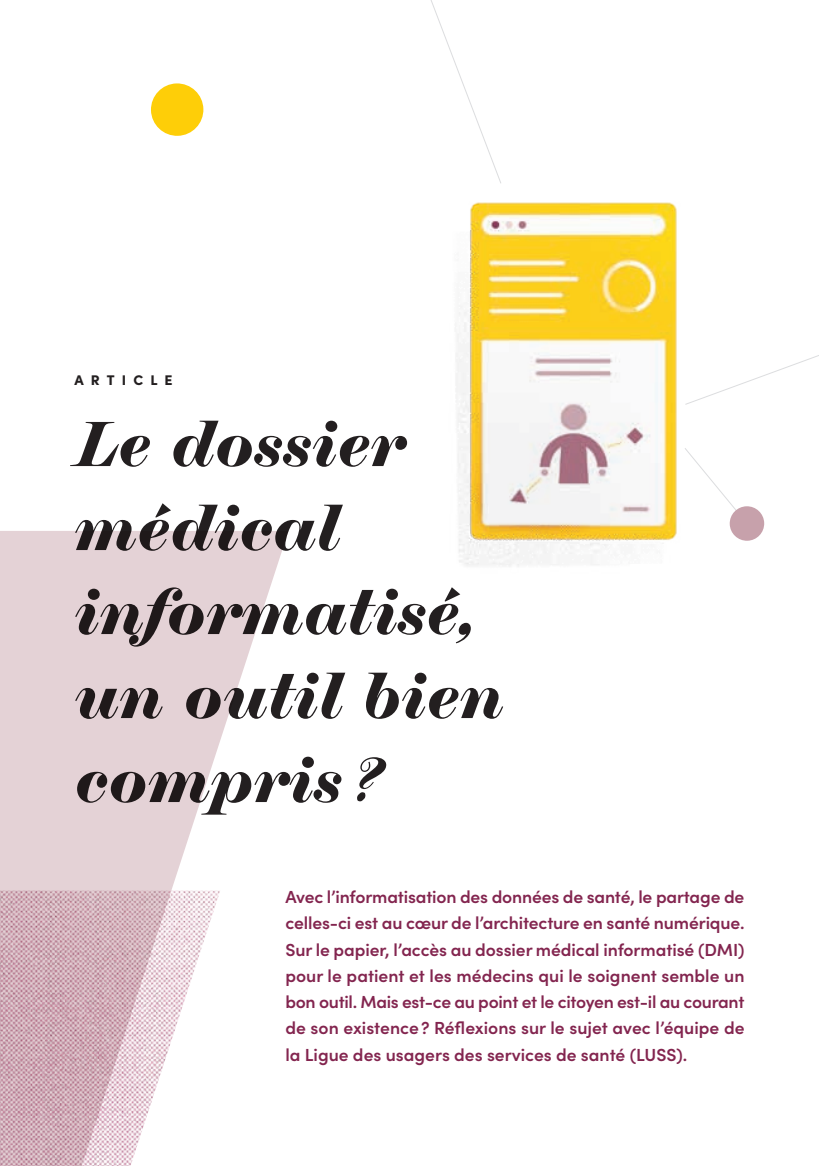
<style>
.page{position:relative;width:819px;height:1166px;background:#fff}
.page>*{position:absolute;margin:0;border:0;box-sizing:border-box;transform-origin:0 0}
.t1{font:italic 900 63px/84px "Chapman";color:#231f20}
.t2{font:600 17.5px/26.2px "Sofia Pro";color:#83254f;text-align:justify}
.t3{font:900 14px "Sofia Pro";letter-spacing:.51em;color:#231f20}
</style>
<div class="page">
<div style="left:151px;top:83px;width:53px;height:53px;background:#fece08;border-radius:50%"></div>
<img style="left:456px;top:202px;width:309px;height:365px">
<svg style="left:0;top:531px;width:288px;height:635px;fill:#e4d2d6"></svg>
<svg style="left:683px;top:447px;width:65px;height:78px"></svg>
<svg style="left:431px;top:0;width:70px;height:184px"></svg>
<svg style="left:684px;top:292px;width:135px;height:113px"></svg>
<div style="left:729px;top:506px;width:35px;height:35px;background:#c7a1ab;border-radius:50%"></div>
<p class="t3" style="left:74px;top:369px;width:100px">ARTICLE</p>
<h1 class="t1" style="left:74px;top:396px;width:431px">Le dossier médical informatisé, un outil bien compris ?</h1>
<p class="t2" style="left:285px;top:883px;width:460px">Avec l’informatisation des données de santé, le partage de celles-ci est au cœur de l’architecture en santé numérique.<br>Sur le papier, l’accès au dossier médical informatisé (DMI) pour le patient et les médecins qui le soignent semble un bon outil. Mais est-ce au point et le citoyen est-il au courant de son existence? Réflexions sur le sujet avec l’équipe de la Ligue des usagers des services de santé (LUSS).</p>
</div>
